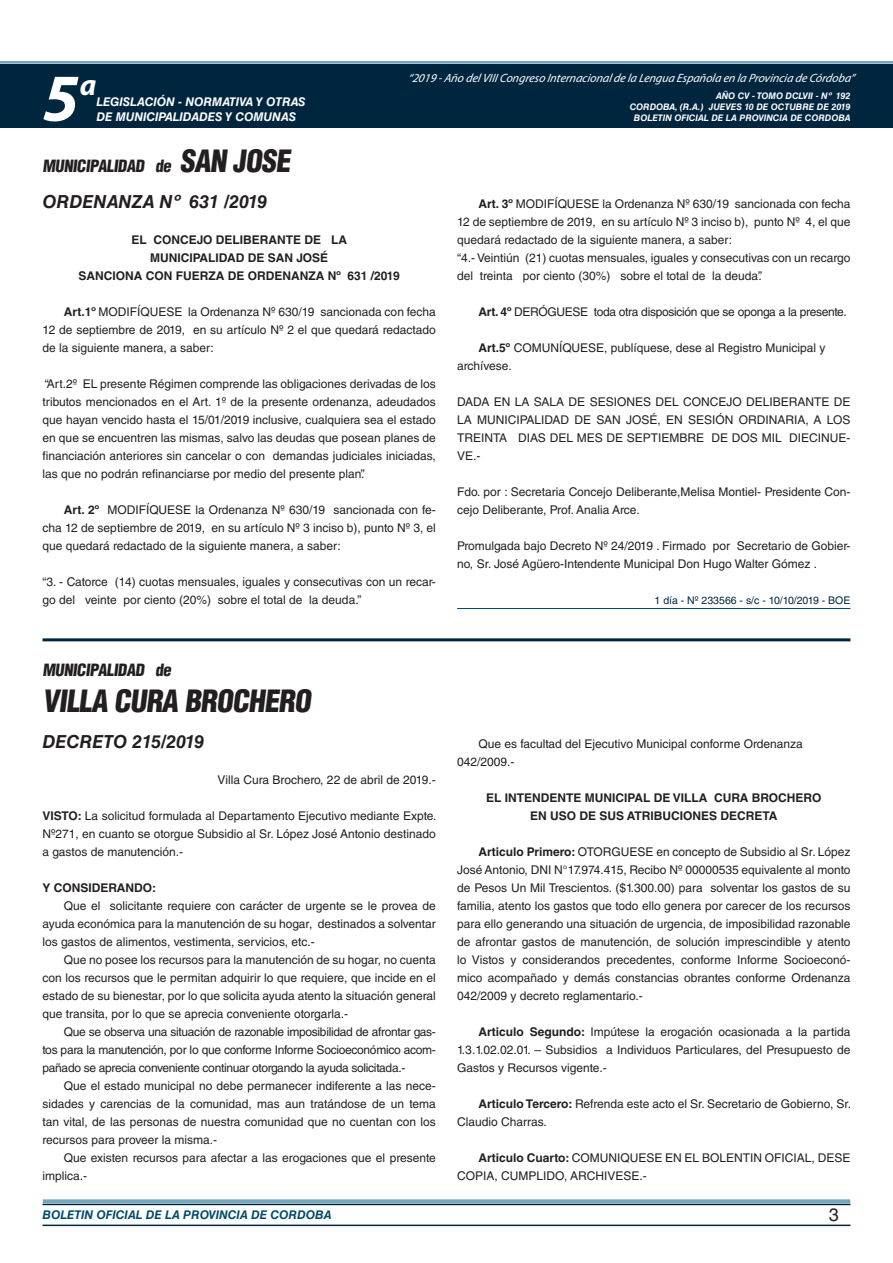
<style>
.page{position:relative;width:893px;height:1263px;background:#fff}
.page>*{position:absolute;margin:0;border:0;box-sizing:border-box;transform-origin:0 0}
.t1{font:italic 700 67.5px "Myriad Pro";color:#fff}
.t2{font:900 condensed 30px "Helvetica LT Std";color:#231f20}
.t3{font:italic 700 30px "Myriad Pro";color:#fff}
.t4{font:italic 700 18px "Helvetica LT Std";color:#231f20}
.t5{font:18px "Helvetica LT Std";color:#231f20}
.t6{font:900 condensed 16.5px "Helvetica LT Std";color:#231f20}
.t7{font:12px/18px "Helvetica LT Std";color:#231f20;text-align:justify}
.t8{font:700 12px/18px "Helvetica LT Std";color:#231f20;text-align:center}
.t9{font:italic 12px "Myriad Pro";color:#fff}
.t10{font:12px "Helvetica LT Std";letter-spacing:-.025em;color:#231f20}
.t11{font:italic 700 12px "Helvetica LT Std";color:#fff}
.t12{font:italic 700 12px "Helvetica LT Std";color:#004b6c}
.t13{font:10.5px "Helvetica LT Std";color:#00263f}
.t14{font:italic 700 9px/10.8px "Helvetica LT Std";color:#fff;text-align:right}
.s1{font-weight:700}
</style>
<div class="page">
<div style="left:0;top:61px;width:893px;height:6px;background:#fff;opacity:.75"></div>
<div style="left:0;top:64px;width:893px;height:64px;background:#00263f"></div>
<hr style="left:43px;top:1224px;width:807px;height:2px;background:#00263f">
<div style="left:42px;top:1198px;width:809px;height:8px;background:#fff;opacity:.75"></div>
<hr style="left:457px;top:608px;width:393px;height:1px;background:#004b6c">
<hr style="left:43px;top:638px;width:807px;height:3px;background:#00263f">
<h1 class="t1" style="left:43px;top:54px;width:38px">5</h1>
<h2 class="t3" style="left:80px;top:66px;width:18px">a</h2>
<p class="t11" style="left:96px;top:95px;width:211px">LEGISLACIÓN - NORMATIVA Y OTRAS</p>
<p class="t11" style="left:96px;top:109px;width:201px">DE MUNICIPALIDADES Y COMUNAS</p>
<p class="t9" style="left:408px;top:71px;width:448px">“2019 -Año delVIIICongreso Internacionalde la Lengua Esp añola en la Provincia de Córdoba”</p>
<p class="t14" style="left:630px;top:91px;width:222px">AÑO CV - TOMO DCLVII - Nº 192<br>CORDOBA, (R.A.) JUEVES 10 DE OCTUBRE DE 2019<br>BOLETIN OFICIAL DE LA PROVINCIA DE CORDOBA</p>
<h3 class="t6" style="left:43px;top:155px;width:133px">MUNICIPALIDAD de</h3>
<h2 class="t2" style="left:180px;top:142px;width:117px">SAN JOSE</h2>
<h3 class="t4" style="left:43px;top:190px;width:226px">ORDENANZA Nº 631 /2019</h3>
<p class="t8" style="left:79px;top:230px;width:323px">EL CONCEJO DELIBERANTE DE LA<br>MUNICIPALIDAD DE SAN JOSÉ<br>SANCIONA CON FUERZA DE ORDENANZA Nº 631 /2019</p>
<p class="t7" style="left:43px;top:303px;width:395px;text-indent:21px"><span class="s1">Art.1º</span> MODIFÍQUESE la Ordenanza Nº 630/19 sancionada con fecha 12 de septiembre de 2019, en su artículo Nº 2 el que quedará redactado de la siguiente manera, a saber:</p>
<p class="t7" style="left:43px;top:375px;width:395px">“Art.2º EL presente Régimen comprende las obligaciones derivadas de los tributos mencionados en el Art. 1º de la presente ordenanza, adeudados que hayan vencido hasta el 15/01/2019 inclusive, cualquiera sea el estado en que se encuentren las mismas, salvo las deudas que posean planes de financiación anteriores sin cancelar o con demandas judiciales iniciadas, las que no podrán refinanciarse por medio del presente plan”.</p>
<p class="t7" style="left:43px;top:501px;width:395px;text-indent:21px"><span class="s1">Art. 2º</span> MODIFÍQUESE la Ordenanza Nº 630/19 sancionada con fe&shy;cha 12 de septiembre de 2019, en su artículo Nº 3 inciso b), punto Nº 3, el que quedará redactado de la siguiente manera, a saber:</p>
<p class="t7" style="left:43px;top:573px;width:395px">“3. - Catorce (14) cuotas mensuales, iguales y consecutivas con un recar&shy;go del veinte por ciento (20%) sobre el total de la deuda.”</p>
<p class="t7" style="left:457px;top:195px;width:395px;text-align:left;text-indent:21px"><span class="s1">Art. 3º</span> MODIFÍQUESE la Ordenanza Nº 630/19 sancionada con fecha 12 de septiembre de 2019, en su artículo Nº 3 inciso b), punto Nº 4, el que quedará redactado de la siguiente manera, a saber:<br>“4.- Veintiún (21) cuotas mensuales, iguales y consecutivas con un recargo del treinta por ciento (30%) sobre el total de la deuda”.</p>
<p class="t10" style="left:478px;top:305px;width:370px"><span class="s1">Art. 4º</span> DERÓGUESE toda otra disposición que se oponga a la presente.</p>
<p class="t7" style="left:457px;top:339px;width:370px;text-indent:21px"><span class="s1">Art.5º</span> COMUNÍQUESE, publíquese, dese al Registro Municipal y archívese.</p>
<p class="t7" style="left:457px;top:393px;width:395px">DADA EN LA SALA DE SESIONES DEL CONCEJO DELIBERANTE DE LA MUNICIPALIDAD DE SAN JOSÉ, EN SESIÓN ORDINARIA, A LOS TREINTA DIAS DEL MES DE SEPTIEMBRE DE DOS MIL DIECINUE-VE.-</p>
<p class="t7" style="left:457px;top:483px;width:395px">Fdo. por : Secretaria Concejo Deliberante,Melisa Montiel- Presidente Con&shy;cejo Deliberante, Prof. Analia Arce.</p>
<p class="t7" style="left:457px;top:537px;width:395px">Promulgada bajo Decreto Nº 24/2019 . Firmado por Secretario de Gobier&shy;no, Sr. José Agüero-Intendente Municipal Don Hugo Walter Gómez .</p>
<p class="t13" style="left:655px;top:594px;width:197px">1 día - Nº 233566 - s/c - 10/10/2019 - BOE</p>
<h3 class="t6" style="left:43px;top:659px;width:133px">MUNICIPALIDAD de</h3>
<h2 class="t2" style="left:43px;top:682px;width:274px">VILLA CURA BROCHERO</h2>
<h3 class="t4" style="left:43px;top:730px;width:163px">DECRETO 215/2019</h3>
<p class="t7" style="left:217px;top:771px;width:220px">Villa Cura Brochero, 22 de abril de 2019.-</p>
<p class="t7" style="left:43px;top:807px;width:396px"><span class="s1">VISTO:</span> La solicitud formulada al Departamento Ejecutivo mediante Expte.<br>Nº271, en cuanto se otorgue Subsidio al Sr. López José Antonio destinado a gastos de manutención.-</p>
<p class="t8" style="left:43px;top:878px;width:115px">Y CONSIDERANDO:</p>
<p class="t7" style="left:43px;top:897px;width:395px;text-indent:21px">Que el solicitante requiere con carácter de urgente se le provea de ayuda económica para la manutención de su hogar, destinados a solventar los gastos de alimentos, vestimenta, servicios, etc.-</p>
<p class="t7" style="left:43px;top:951px;width:395px;text-indent:21px">Que no posee los recursos para la manutención de su hogar, no cuenta con los recursos que le permitan adquirir lo que requiere, que incide en el estado de su bienestar, por lo que solicita ayuda atento la situación general que transita, por lo que se aprecia conveniente otorgarla.-</p>
<p class="t7" style="left:43px;top:1023px;width:395px;text-indent:21px">Que se observa una situación de razonable imposibilidad de afrontar gas&shy;tos para la manutención, por lo que conforme Informe Socioeconómico acom&shy;pañado se aprecia conveniente continuar otorgando la ayuda solicitada.-</p>
<p class="t7" style="left:43px;top:1077px;width:395px;text-indent:21px">Que el estado municipal no debe permanecer indiferente a las nece&shy;sidades y carencias de la comunidad, mas aun tratándose de un tema tan vital, de las personas de nuestra comunidad que no cuentan con los recursos para proveer la misma.-</p>
<p class="t7" style="left:43px;top:1149px;width:395px;text-indent:21px">Que existen recursos para afectar a las erogaciones que el presente implica.-</p>
<p class="t7" style="left:457px;top:735px;width:347px;text-indent:21px">Que es facultad del Ejecutivo Municipal conforme Ordenanza<br>042/2009.-</p>
<p class="t8" style="left:486px;top:788px;width:337px">EL INTENDENTE MUNICIPAL DE VILLA CURA BROCHERO<br>EN USO DE SUS ATRIBUCIONES DECRETA</p>
<p class="t7" style="left:457px;top:843px;width:395px;text-indent:21px"><span class="s1">Articulo Primero:</span> OTORGUESE en concepto de Subsidio al Sr. López José Antonio, DNI N°17.974.415, Recibo Nº 00000535 equivalente al monto de Pesos Un Mil Trescientos. ($1.300.00) para solventar los gastos de su familia, atento los gastos que todo ello genera por carecer de los recursos para ello generando una situación de urgencia, de imposibilidad razonable de afrontar gastos de manutención, de solución imprescindible y atento lo Vistos y considerandos precedentes, conforme Informe Socioeconó&shy;mico acompañado y demás constancias obrantes conforme Ordenanza 042/2009 y decreto reglamentario.-</p>
<p class="t7" style="left:457px;top:1023px;width:395px;text-indent:21px"><span class="s1">Articulo Segundo:</span> Impútese la erogación ocasionada a la partida 1.3.1.02.02.01. – Subsidios a Individuos Particulares, del Presupuesto de Gastos y Recursos vigente.-</p>
<p class="t7" style="left:457px;top:1095px;width:396px;text-indent:21px"><span class="s1">Articulo Tercero:</span> Refrenda este acto el Sr. Secretario de Gobierno, Sr.<br>Claudio Charras.</p>
<p class="t7" style="left:457px;top:1149px;width:395px;text-indent:21px"><span class="s1">Articulo Cuarto:</span> COMUNIQUESE EN EL BOLENTIN OFICIAL, DESE<br>COPIA, CUMPLIDO, ARCHIVESE.-</p>
<p class="t12" style="left:43px;top:1208px;width:290px">BOLETIN OFICIAL DE LA PROVINCIA DE CORDOBA</p>
<h3 class="t5" style="left:829px;top:1204px;width:12px">3</h3>
</div>
